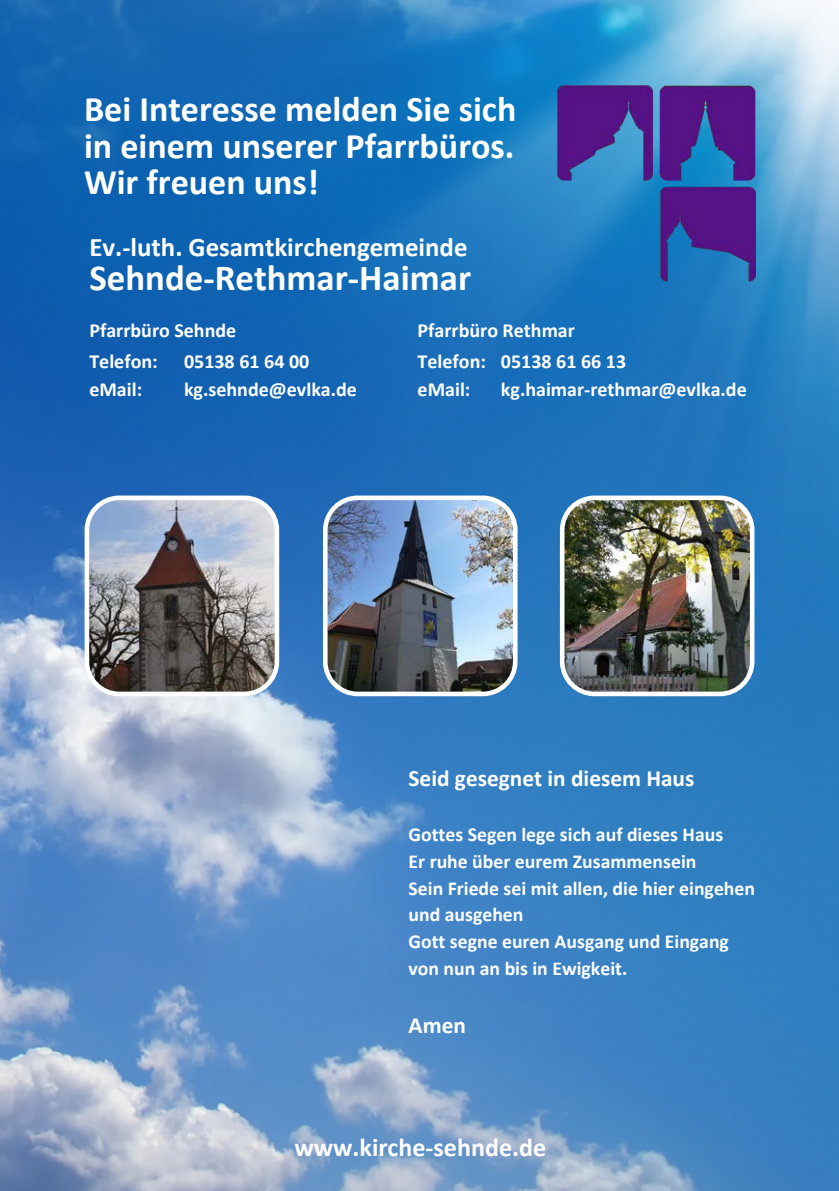
<style>
.page{position:relative;width:839px;height:1191px;background:#fff}
.page>*{position:absolute;margin:0;border:0;box-sizing:border-box;transform-origin:0 0}
.t1{font:700 36.8px "Calibri";color:#fff}
.t2{font:700 36px "Calibri";color:#fff}
.t3{font:700 26.8px "Calibri";color:#fff}
.t4{font:700 26px "Calibri";color:#fff}
.t5{font:700 23.4px "Calibri";color:#fff}
.t6{font:700 20px "Calibri";color:#fff}
.t7{font:700 19.8px/27px "Calibri";color:#fff}
</style>
<div class="page">
<img style="left:0;top:0;width:838px;height:1191px">
<svg style="left:85px;top:496px;width:194px;height:200px;background:#8a8b92"></svg>
<img style="left:323px;top:496px;width:194px;height:200px">
<img style="left:560px;top:496px;width:194px;height:200px">
<img style="left:557px;top:85px;width:198px;height:197px">
<p class="t2" style="left:84px;top:84px;width:434px">Bei Interesse melden Sie sich</p>
<p class="t2" style="left:84px;top:120px;width:432px">in einem unserer Pfarrbüros.</p>
<p class="t2" style="left:84px;top:156px;width:236px">Wir freuen uns!</p>
<p class="t3" style="left:89px;top:228px;width:379px">Ev.-luth. Gesamtkirchengemeinde</p>
<p class="t1" style="left:89px;top:252px;width:383px">Sehnde-Rethmar-Haimar</p>
<p class="t6" style="left:89px;top:316px;width:148px">Pfarrbüro Sehnde</p>
<p class="t6" style="left:417px;top:316px;width:159px">Pfarrbüro Rethmar</p>
<p class="t6" style="left:89px;top:347px;width:70px">Telefon:</p>
<p class="t6" style="left:89px;top:376px;width:54px">eMail:</p>
<p class="t6" style="left:184px;top:347px;width:127px">05138 61 64 00</p>
<p class="t6" style="left:184px;top:376px;width:174px">kg.sehnde@evlka.de</p>
<p class="t6" style="left:417px;top:347px;width:70px">Telefon:</p>
<p class="t6" style="left:417px;top:376px;width:54px">eMail:</p>
<p class="t6" style="left:501px;top:347px;width:127px">05138 61 66 13</p>
<p class="t6" style="left:501px;top:376px;width:247px">kg.haimar-rethmar@evlka.de</p>
<p class="t5" style="left:408px;top:761px;width:287px">Seid gesegnet in diesem Haus</p>
<p class="t7" style="left:408px;top:820px;width:316px">Gottes Segen lege sich auf dieses Haus</p>
<p class="t7" style="left:408px;top:847px;width:289px">Er ruhe über eurem Zusammensein</p>
<p class="t7" style="left:408px;top:874px;width:348px">Sein Friede sei mit allen, die hier eingehen und ausgehen</p>
<p class="t7" style="left:408px;top:928px;width:322px">Gott segne euren Ausgang und Eingang</p>
<p class="t7" style="left:408px;top:955px;width:220px">von nun an bis in Ewigkeit.</p>
<p class="t5" style="left:408px;top:1009px;width:59px">Amen</p>
<p class="t4" style="left:294px;top:1129px;width:253px">www.kirche-sehnde.de</p>
</div>
